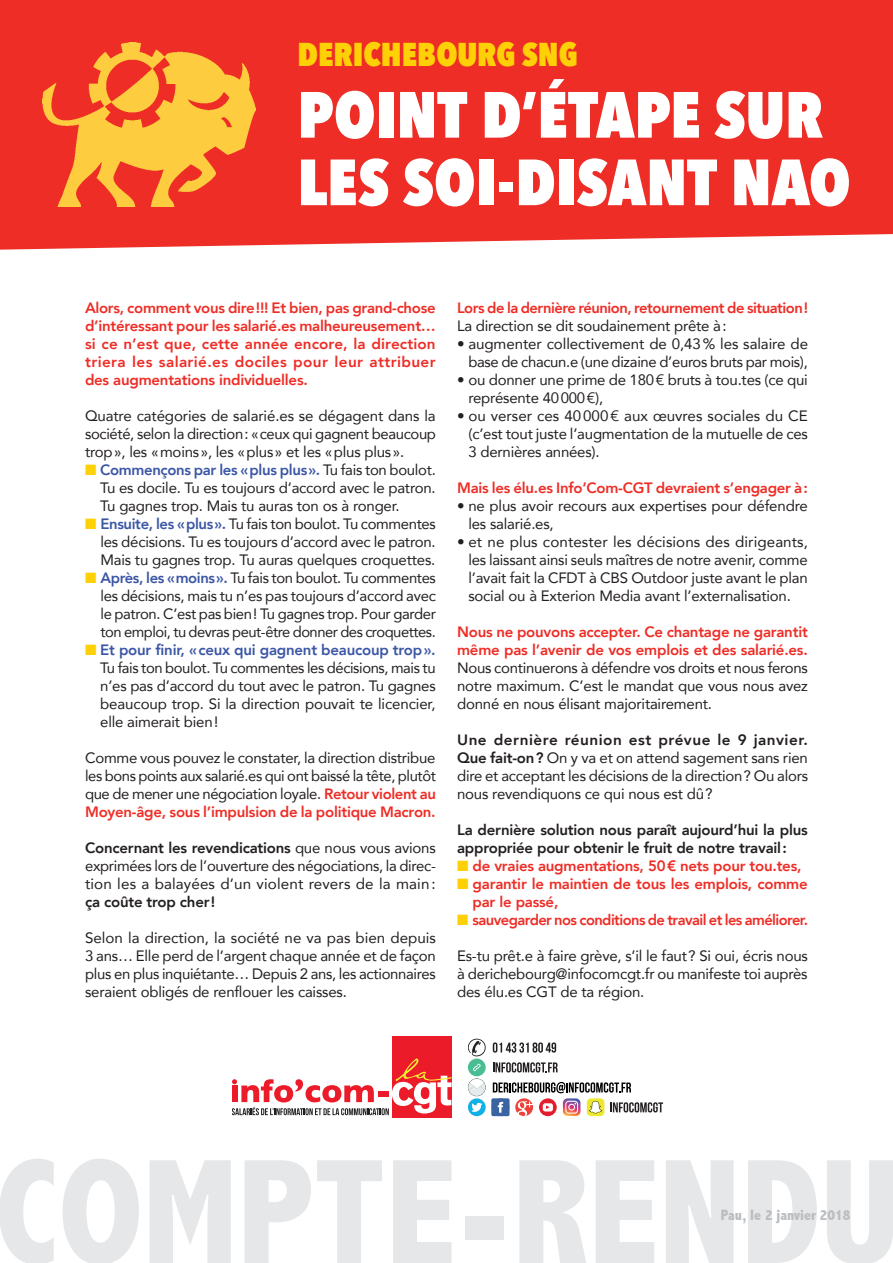
<style>
.page{position:relative;width:893px;height:1263px;background:#fff}
.page>*{position:absolute;margin:0;border:0;box-sizing:border-box;transform-origin:0 0}
.t1{font:800 condensed 150.75px "Abadi";color:#e6e7e9}
.t2{font:800 64.5px/67.5px "Avenir Next Condensed";color:#fff}
.t3{font:800 33px "Avenir Next Condensed";color:#fed006}
.t4{font:15px/18px "Avenir";letter-spacing:-.015em;color:#231f20;text-align:justify}
.t5{font:800 15px/18px "Avenir";letter-spacing:-.015em;color:#ee2d26}
.t6{font:800 15px/18px "Avenir";letter-spacing:-.015em;color:#231f20}
.t7{font:800 15px "Avenir";letter-spacing:-.035em;color:#ee2d26}
.t8{font:800 condensed 15px "Abadi";color:#bcbdc0}
.s1{color:#fed006}
.s2{font-weight:800;color:#3b56a5}
.s3{font-weight:800;color:#ee2d26}
.s4{font-weight:800}
</style>
<div class="page">
<div style="left:0;top:0;width:893px;height:250px;background:#ee2d26"></div>
<img style="left:43px;top:43px;width:212px;height:163px">
<div style="left:491px;top:1098px;width:18px;height:18px;background:#3a63a1;border-radius:2px"></div>
<div style="left:468px;top:1058px;width:18px;height:18px;background:#4abe92;border-radius:50%"></div>
<svg style="left:473px;top:1063px;width:8px;height:8px"></svg>
<svg style="left:493px;top:1062px;width:65px;height:10px"></svg>
<svg style="left:468px;top:1038px;width:18px;height:18px"></svg>
<svg style="left:493px;top:1042px;width:63px;height:11px"></svg>
<svg style="left:468px;top:1078px;width:18px;height:38px"></svg>
<div style="left:392px;top:1036px;width:59px;height:82px;background:#ec1b29"></div>
<svg style="left:232px;top:1058px;width:220px;height:57px"></svg>
<svg style="left:493px;top:1082px;width:170px;height:34px"></svg>
<h3 class="t3" style="left:298px;top:34px;width:282px">DERICHEBOURG SNG</h3>
<h2 class="t2" style="left:298px;top:80px;width:554px">POINT D’ÉTAPE SUR<br>LES SOI-DISANT NAO</h2>
<p class="t5" style="left:85px;top:298px;width:352px;text-align:justify">Alors, comment vous dire !!! Et bien, pas grand-chose d’intéressant pour les salarié.es malheureusement… si ce n’est que, cette année encore, la direction triera les salarié.es dociles pour leur attribuer des augmentations individuelles.</p>
<p class="t4" style="left:85px;top:406px;width:352px">Quatre catégories de salarié.es se dégagent dans la société, selon la direction : « ceux qui gagnent beaucoup trop », les « moins », les « plus » et les « plus plus ».</p>
<p class="t4" style="left:100px;top:460px;width:337px;text-indent:-15px"><span class="s1">■</span> <span class="s2">Commençons par les « plus plus ».</span> Tu fais ton boulot.<br>Tu es docile. Tu es toujours d’accord avec le patron.<br>Tu gagnes trop. Mais tu auras ton os à ronger.</p>
<p class="t4" style="left:100px;top:514px;width:337px;text-indent:-15px"><span class="s1">■</span> <span class="s2">Ensuite, les « plus ».</span> Tu fais ton boulot. Tu commentes les décisions. Tu es toujours d’accord avec le patron.<br>Mais tu gagnes trop. Tu auras quelques croquettes.</p>
<p class="t4" style="left:100px;top:568px;width:337px;text-indent:-15px"><span class="s1">■</span> <span class="s2">Après, les « moins ».</span> Tu fais ton boulot. Tu commentes les décisions, mais tu n’es pas toujours d’accord avec le patron. C’est pas bien ! Tu gagnes trop. Pour garder ton emploi, tu devras peut-être donner des croquettes.</p>
<p class="t4" style="left:100px;top:640px;width:337px;text-indent:-15px"><span class="s1">■</span> <span class="s2">Et pour finir, « ceux qui gagnent beaucoup trop ».<br></span>Tu fais ton boulot. Tu commentes les décisions, mais tu n’es pas d’accord du tout avec le patron. Tu gagnes beaucoup trop. Si la direction pouvait te licencier, elle aimerait bien !</p>
<p class="t4" style="left:85px;top:748px;width:352px">Comme vous pouvez le constater, la direction distribue les bons points aux salarié.es qui ont baissé la tête, plutôt que de mener une négociation loyale. <span class="s3">Retour violent au Moyen-âge, sous l’impulsion de la politique Macron.</span></p>
<p class="t4" style="left:85px;top:838px;width:352px"><span class="s4">Concernant les revendications</span> que nous vous avions exprimées lors de l’ouverture des négociations, la direc&shy;tion les a balayées d’un violent revers de la main :</p>
<p class="t6" style="left:85px;top:892px;width:132px">ça coûte trop cher !</p>
<p class="t4" style="left:85px;top:928px;width:352px">Selon la direction, la société ne va pas bien depuis 3 ans… Elle perd de l’argent chaque année et de façon plus en plus inquiétante… Depuis 2 ans, les actionnaires seraient obligés de renflouer les caisses.</p>
<p class="t5" style="left:457px;top:298px;width:352px">Lors de la dernière réunion, retournement de situation !</p>
<p class="t4" style="left:457px;top:316px;width:271px">La direction se dit soudainement prête à :</p>
<p class="t4" style="left:457px;top:334px;width:352px;text-align:right">• augmenter collectivement de 0,43 % les salaire de base de chacun.e (une dizaine d’euros bruts par mois),</p>
<p class="t4" style="left:468px;top:370px;width:341px;text-indent:-11px">• ou donner une prime de 180 € bruts à tou.tes (ce qui représente 40 000 €),</p>
<p class="t4" style="left:468px;top:406px;width:341px;text-indent:-11px">• ou verser ces 40 000 € aux œuvres sociales du CE (c’est tout juste l’augmentation de la mutuelle de ces 3 dernières années).</p>
<p class="t5" style="left:457px;top:478px;width:352px">Mais les élu.es Info’Com-CGT devraient s’engager à :</p>
<p class="t4" style="left:468px;top:496px;width:341px;text-indent:-11px">• ne plus avoir recours aux expertises pour défendre les salarié.es,</p>
<p class="t4" style="left:468px;top:532px;width:341px;text-indent:-11px">• et ne plus contester les décisions des dirigeants, les laissant ainsi seuls maîtres de notre avenir, comme l’avait fait la CFDT à CBS Outdoor juste avant le plan social ou à Exterion Media avant l’externalisation.</p>
<p class="t5" style="left:457px;top:622px;width:352px">Nous ne pouvons accepter. Ce chantage ne garantit même pas l’avenir de vos emplois et des salarié.es.</p>
<p class="t4" style="left:457px;top:658px;width:352px">Nous continuerons à défendre vos droits et nous ferons notre maximum. C’est le mandat que vous nous avez donné en nous élisant majoritairement.</p>
<p class="t4" style="left:457px;top:730px;width:352px"><span class="s4">Une dernière réunion est prévue le 9 janvier.<br>Que fait-on ?</span> On y va et on attend sagement sans rien dire et acceptant les décisions de la direction ? Ou alors nous revendiquons ce qui nous est dû ?</p>
<p class="t6" style="left:457px;top:820px;width:352px">La dernière solution nous paraît aujourd’hui la plus appropriée pour obtenir le fruit de notre travail :</p>
<p class="t5" style="left:457px;top:856px;width:346px"><span class="s1">■</span> de vraies augmentations, 50 € nets pour tou.tes,</p>
<p class="t5" style="left:473px;top:874px;width:337px;text-indent:-15px"><span class="s1">■</span> garantir le maintien de tous les emplois, comme par le passé,</p>
<p class="t7" style="left:457px;top:908px;width:353px"><span class="s1">■</span> sauvegarder nos conditions de travail et les améliorer.</p>
<p class="t4" style="left:457px;top:946px;width:352px">Es-tu prêt.e à faire grève, s’il le faut ? Si oui, écris nous à derichebourg@infocomcgt.fr ou manifeste toi auprès des élu.es CGT de ta région.</p>
<h1 class="t1" style="left:-5px;top:1125px;width:906px">COMPTE-RENDU</h1>
<p class="t8" style="left:721px;top:1207px;width:131px">Pau, le 2 janvier 2018</p>
</div>
